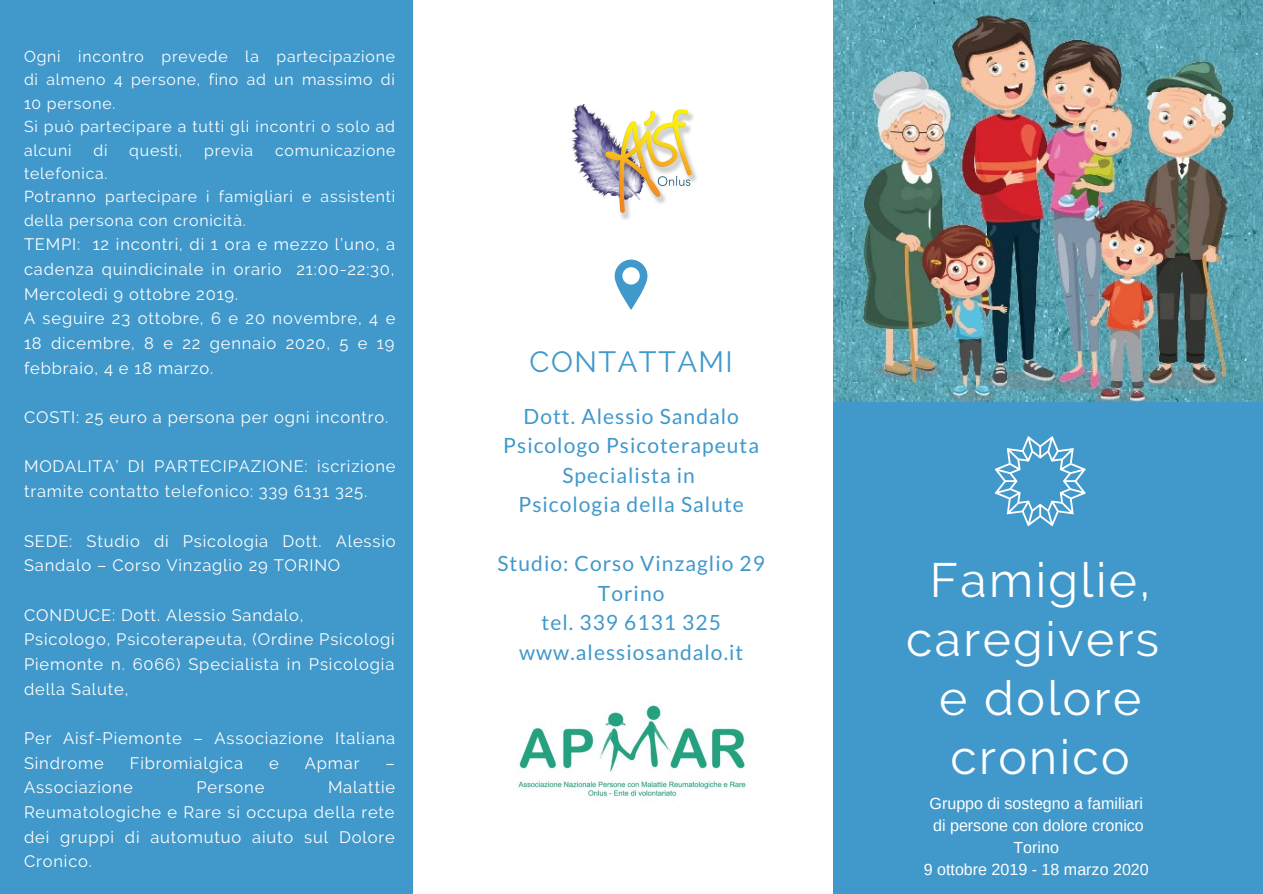
<style>
.page{position:relative;width:1263px;height:894px;background:#fff}
.page>*{position:absolute;margin:0;border:0;box-sizing:border-box;transform-origin:0 0}
.t1{font:48px/58.8px "Raleway";letter-spacing:.05em;color:#fff;text-align:center}
.t2{font:29.1px "Raleway";letter-spacing:.05em;color:#4098cb}
.t3{font:21px/29.5px "Lato";letter-spacing:.05em;color:#4098cb;text-align:center}
.t4{font:16.5px/24.6px "Raleway";letter-spacing:.05em;color:#fff}
.t5{font:16.05px/22px "Arimo";color:#fff;text-align:center}
.t6{font:15.75px/23.4px "Raleway";letter-spacing:.05em;color:#fff}
</style>
<div class="page">
<div style="left:0;top:0;width:413px;height:893px;background:#4098cb"></div>
<div style="left:833px;top:393px;width:429px;height:500px;background:#4098cb"></div>
<svg style="left:994px;top:436px;width:92px;height:90px"></svg>
<svg style="left:615px;top:259px;width:32px;height:51px"></svg>
<img style="left:833px;top:0;width:430px;height:402px">
<img style="left:571px;top:104px;width:126px;height:116px">
<img style="left:518px;top:705px;width:228px;height:92px">
<p class="t6" style="left:24px;top:45px;width:373px">Ogni incontro prevede la partecipazione di almeno 4 persone, fino ad un massimo di<br>10 persone.<br>Si può partecipare a tutti gli incontri o solo ad alcuni</p>
<p class="t6" style="left:93px;top:138px;width:16px">di</p>
<p class="t6" style="left:129px;top:138px;width:55px">questi,</p>
<p class="t6" style="left:204px;top:138px;width:50px">previa</p>
<p class="t6" style="left:275px;top:138px;width:122px">comunicazione</p>
<p class="t6" style="left:24px;top:162px;width:373px">telefonica.<br>Potranno partecipare i famigliari e assistenti della persona con cronicità.</p>
<p class="t4" style="left:24px;top:232px;width:373px">TEMPI: 12 incontri, di 1 ora e mezzo l’uno, a cadenza quindicinale in orario 21:00-22:30, Mercoledì 9 ottobre 2019.<br>A seguire 23 ottobre, 6 e 20 novembre, 4 e 18 dicembre, 8 e 22 gennaio 2020, 5 e 19 febbraio, 4 e 18 marzo.</p>
<p class="t4" style="left:24px;top:405px;width:366px">COSTI: 25 euro a persona per ogni incontro.</p>
<p class="t4" style="left:24px;top:454px;width:373px">MODALITA’ DI PARTECIPAZIONE: iscrizione tramite contatto telefonico: 339 6131 325.</p>
<p class="t4" style="left:24px;top:528px;width:373px">SEDE: Studio di Psicologia Dott. Alessio<br>Sandalo – Corso Vinzaglio 29 TORINO</p>
<p class="t4" style="left:24px;top:602px;width:372px">CONDUCE: Dott. Alessio Sandalo,<br>Psicologo, Psicoterapeuta, (Ordine Psicologi Piemonte n. 6066) Specialista in Psicologia della Salute,</p>
<p class="t4" style="left:24px;top:725px;width:373px">Per Aisf-Piemonte – Associazione Italiana<br>Sindrome</p>
<p class="t4" style="left:130px;top:750px;width:115px">Fibromialgica</p>
<p class="t4" style="left:269px;top:750px;width:11px">e</p>
<p class="t4" style="left:305px;top:750px;width:56px">Apmar</p>
<p class="t4" style="left:24px;top:774px;width:110px">Associazione</p>
<p class="t4" style="left:196px;top:774px;width:69px">Persone</p>
<p class="t4" style="left:24px;top:774px;width:373px;text-align:justify;text-indent:304px">Malattie Reumatologiche e Rare si occupa della rete dei gruppi di automutuo aiuto sul Dolore Cronico.</p>
<h2 class="t2" style="left:530px;top:344px;width:205px">CONTATTAMI</h2>
<p class="t3" style="left:503px;top:400px;width:257px">Dott. Alessio Sandalo<br>Psicologo Psicoterapeuta<br>Specialista in<br>Psicologia della Salute</p>
<p class="t3" style="left:497px;top:548px;width:269px">Studio: Corso Vinzaglio 29<br>Torino<br>tel. 339 6131 325 www.alessiosandalo.it</p>
<h1 class="t1" style="left:906px;top:550px;width:255px">Famiglie, caregivers e dolore cronico</h1>
<p class="t5" style="left:924px;top:792px;width:227px">Gruppo di sostegno a familiari di persone con dolore cronico<br>Torino<br>9 ottobre 2019 - 18 marzo 2020</p>
</div>
